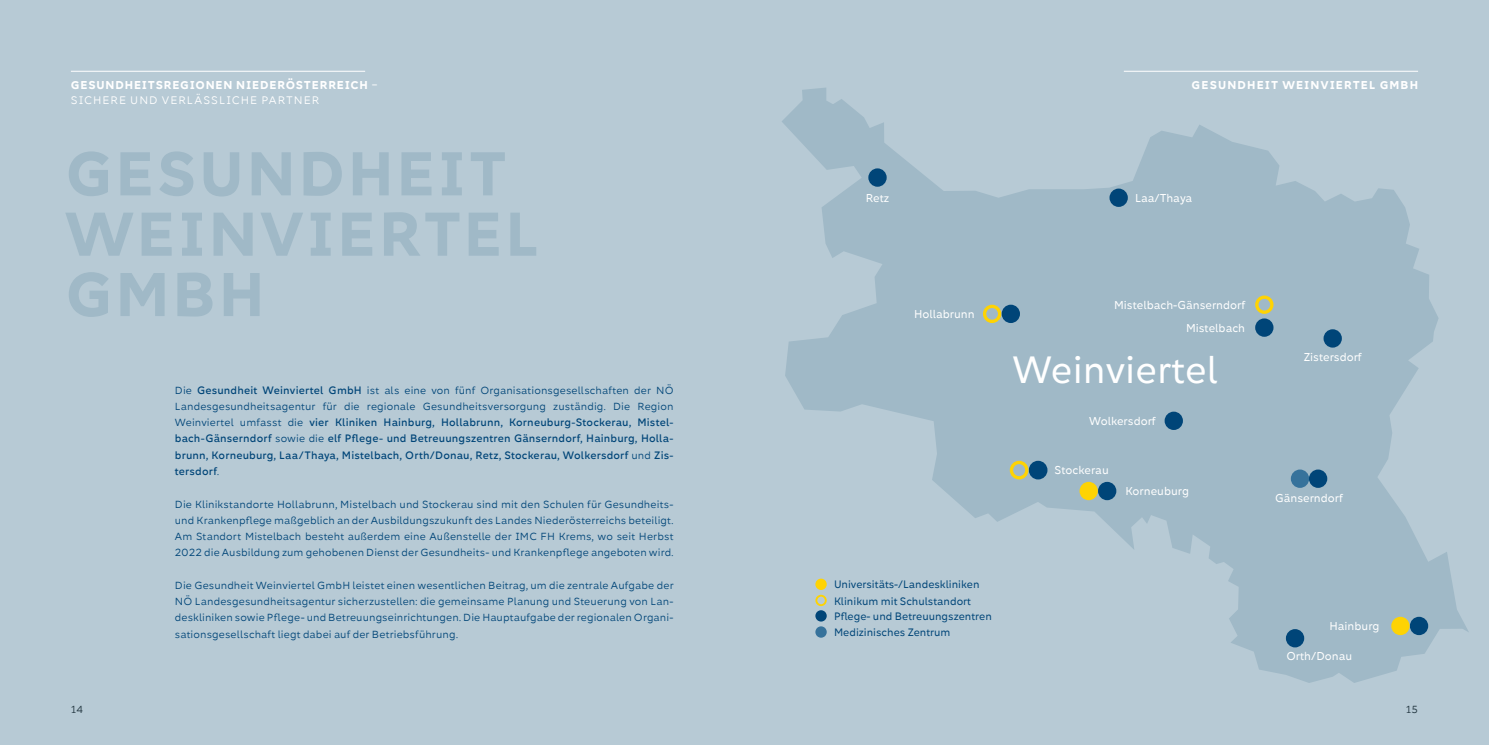
<style>
.page{position:relative;width:1489px;height:745px;background:#fff}
.page>*{position:absolute;margin:0;border:0;box-sizing:border-box;transform-origin:0 0}
.t1{font:800 57.75px "Kometa";letter-spacing:.045em;color:#a0b9c7}
.t2{font:35.38px "Kometa";color:#fff}
.t3{font:10.62px "Kometa";color:#fff}
.t4{font:800 10.62px "Kometa";letter-spacing:.08em;color:#fff}
.t5{font:10.62px "Kometa";letter-spacing:.095em;color:#fff}
.t6{font:800 10.62px "Kometa";letter-spacing:.1em;color:#fff}
.Fliesstext{font:10px/16.2px "Kometa";letter-spacing:.01em;color:#004578;text-align:justify}
.Fliesstext-2{font:500 10px/16.2px "Kometa";letter-spacing:.015em;color:#004578;text-align:justify}
.t7{font:10px "Kometa";color:#004578}
.Fliesstext-3{font:10px "Kometa";color:#21353f}
.s1{font-weight:400}
</style>
<div class="page">
<div style="left:0;top:0;width:1488px;height:744px;background:#b7cad5"></div>
<hr style="left:1123px;top:71px;width:294px;height:1px;background:#fff">
<hr style="left:71px;top:71px;width:294px;height:1px;background:#fff">
<svg style="left:782px;top:88px;width:686px;height:594px;fill:#a0b9c7"></svg>
<div style="left:1254px;top:295px;width:19px;height:18px;border:3px solid #fed304;border-radius:50%"></div>
<div style="left:1323px;top:329px;width:18px;height:18px;background:#004578;border-radius:50%"></div>
<div style="left:1254px;top:318px;width:19px;height:18px;background:#004578;border-radius:50%"></div>
<div style="left:1285px;top:628px;width:19px;height:19px;background:#004578;border-radius:50%"></div>
<div style="left:1409px;top:616px;width:18px;height:18px;background:#004578;border-radius:50%"></div>
<div style="left:1097px;top:481px;width:19px;height:19px;background:#004578;border-radius:50%"></div>
<div style="left:1164px;top:411px;width:18px;height:18px;background:#004578;border-radius:50%"></div>
<div style="left:1109px;top:188px;width:18px;height:19px;background:#004578;border-radius:50%"></div>
<div style="left:868px;top:168px;width:18px;height:19px;background:#004578;border-radius:50%"></div>
<div style="left:982px;top:304px;width:19px;height:19px;border:3px solid #fed304;border-radius:50%"></div>
<div style="left:1001px;top:304px;width:18px;height:19px;background:#004578;border-radius:50%"></div>
<div style="left:1079px;top:481px;width:18px;height:19px;background:#fed304;border-radius:50%"></div>
<div style="left:1290px;top:469px;width:18px;height:18px;background:#36729b;border-radius:50%"></div>
<div style="left:1308px;top:469px;width:19px;height:18px;background:#004578;border-radius:50%"></div>
<div style="left:1391px;top:616px;width:18px;height:18px;background:#fed304;border-radius:50%"></div>
<div style="left:1028px;top:460px;width:19px;height:19px;background:#004578;border-radius:50%"></div>
<div style="left:1009px;top:460px;width:19px;height:19px;border:3px solid #fed304;border-radius:50%"></div>
<p class="t4" style="left:71px;top:78px;width:308px">GESUNDHEITSREGIONEN NIEDERÖSTERREICH <span class="s1">–</span></p>
<p class="t6" style="left:1191px;top:78px;width:228px">GESUNDHEIT WEINVIERTEL GMBH</p>
<p class="t5" style="left:71px;top:93px;width:250px">SICHERE UND VERLÄSSLICHE PARTNER</p>
<p class="t1" style="left:65px;top:135px;width:443px">GESUNDHEIT</p>
<p class="t1" style="left:65px;top:195px;width:475px">WEINVIERTEL</p>
<p class="t1" style="left:65px;top:255px;width:201px">GMBH</p>
<p class="Fliesstext-2" style="left:175px;top:381px;width:500px"><span class="s1">Die</span> Gesundheit Weinviertel GmbH <span class="s1">ist als eine von fünf Organisationsgesellschaften der NÖ Landesgesundheitsagentur für die regionale Gesundheitsversorgung zuständig. Die Region Weinviertel umfasst die</span> vier Kliniken Hainburg, Hollabrunn, Korneuburg-Stockerau, Mistel&shy;bach-Gänserndorf <span class="s1">sowie die</span> elf Pflege- und Betreuungszentren Gänserndorf, Hainburg, Holla&shy;brunn, Korneuburg, Laa/Thaya, Mistelbach, Orth/Donau, Retz, Stockerau, Wolkersdorf <span class="s1">und</span> Zis&shy;tersdorf<span class="s1">.</span></p>
<p class="Fliesstext" style="left:175px;top:495px;width:500px">Die Klinikstandorte Hollabrunn, Mistelbach und Stockerau sind mit den Schulen für Gesundheits&shy;und Krankenpflege maßgeblich an der Ausbildungszukunft des Landes Niederösterreichs beteiligt.<br>Am Standort Mistelbach besteht außerdem eine Außenstelle der IMC FH Krems, wo seit Herbst 2022 die Ausbildung zum gehobenen Dienst der Gesundheits- und Krankenpflege angeboten wird.</p>
<p class="Fliesstext" style="left:175px;top:576px;width:500px">Die Gesundheit Weinviertel GmbH leistet einen wesentlichen Beitrag, um die zentrale Aufgabe der NÖ Landesgesundheitsagentur sicherzustellen: die gemeinsame Planung und Steuerung von Lan&shy;deskliniken sowie Pflege- und Betreuungseinrichtungen. Die Hauptaufgabe der regionalen Organi&shy;sationsgesellschaft liegt dabei auf der Betriebsführung.</p>
<p class="t3" style="left:865px;top:191px;width:25px">Retz</p>
<p class="t3" style="left:1134px;top:191px;width:59px">Laa/Thaya</p>
<p class="t3" style="left:914px;top:307px;width:62px">Hollabrunn</p>
<p class="t3" style="left:1113px;top:297px;width:133px">Mistelbach-Gänserndorf</p>
<p class="t3" style="left:1185px;top:320px;width:61px">Mistelbach</p>
<p class="t2" style="left:1012px;top:346px;width:207px">Weinviertel</p>
<p class="t3" style="left:1089px;top:413px;width:68px">Wolkersdorf</p>
<p class="t3" style="left:1054px;top:463px;width:56px">Stockerau</p>
<p class="t3" style="left:1125px;top:484px;width:65px">Korneuburg</p>
<p class="t3" style="left:1303px;top:350px;width:60px">Zistersdorf</p>
<p class="t3" style="left:1275px;top:490px;width:69px">Gänserndorf</p>
<p class="t7" style="left:834px;top:578px;width:147px">Universitäts-/Landeskliniken</p>
<p class="t7" style="left:834px;top:594px;width:138px">Klinikum mit Schulstandort</p>
<p class="t7" style="left:834px;top:609px;width:159px">Pflege- und Betreuungszentren</p>
<p class="t7" style="left:834px;top:625px;width:118px">Medizinisches Zentrum</p>
<p class="t3" style="left:1329px;top:618px;width:52px">Hainburg</p>
<p class="t3" style="left:1286px;top:649px;width:67px">Orth/Donau</p>
<p class="Fliesstext-3" style="left:71px;top:702px;width:14px">14</p>
<p class="Fliesstext-3" style="left:1405px;top:702px;width:14px">15</p>
</div>
